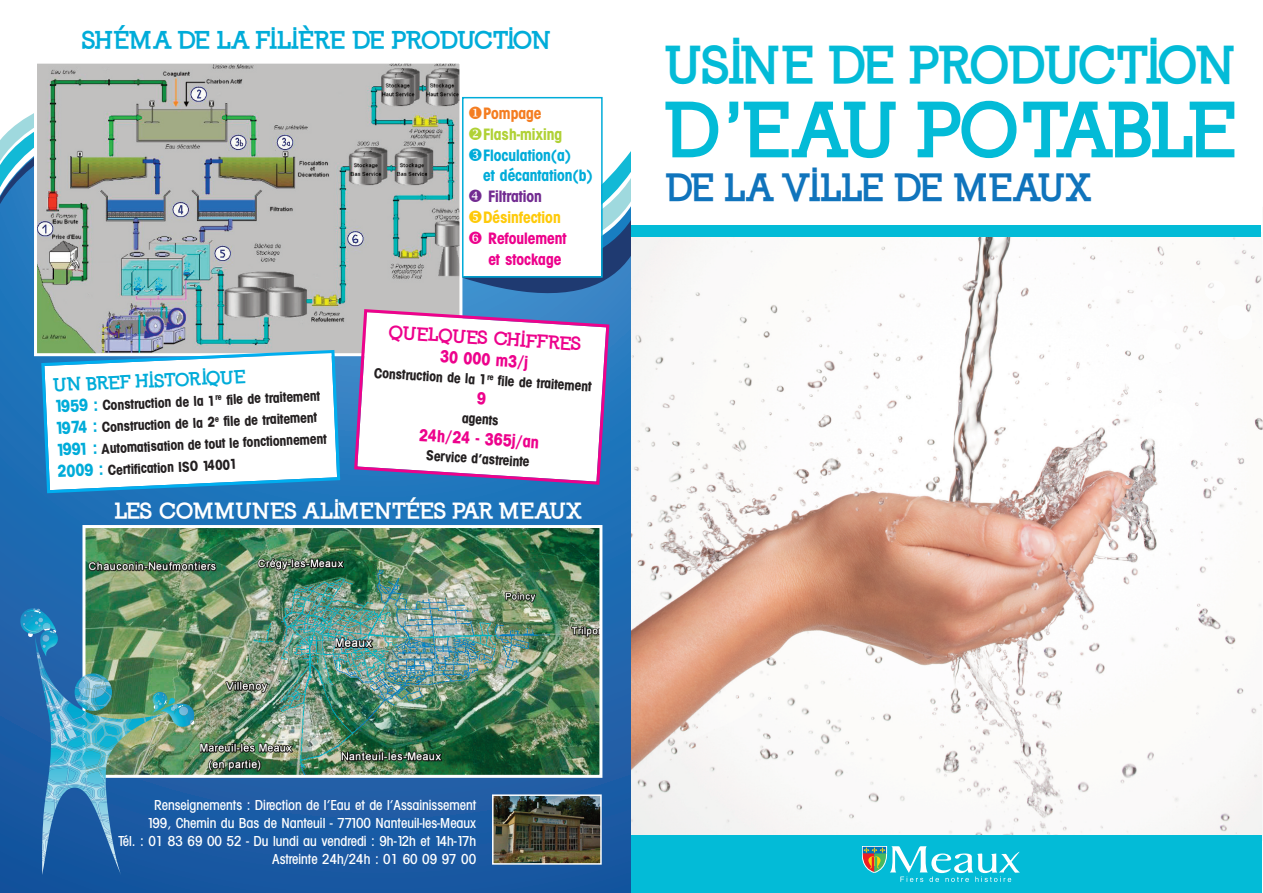
<style>
.page{position:relative;width:1263px;height:893px;background:#fff}
.page>*{position:absolute;margin:0;border:0;box-sizing:border-box;transform-origin:0 0}
.t1{font:900 75px "Nilland";letter-spacing:-.05em;color:#03bbd7}
.t2{font:900 51.15px "Nilland";letter-spacing:-.05em;color:#03bbd7;scale:.96 1}
.t3{font:900 37.5px "Nilland";color:#1074bc;scale:.96 1}
.t4{font:900 24px "Nilland";letter-spacing:-.03em;color:#00acd9}
.t5{font:900 21.75px "Nilland";color:#fff}
.t6{font:18px "Avant Garde G77";color:#ed028c}
.t7{font:900 18px "Nilland";color:#00acd9}
.t8{font:900 18px "Nilland";color:#ed028c}
.t9{font:17.1px/20.7px "Avant Garde G77";color:#00acd9}
.t10{font:17.1px/20.5px "Avant Garde G77";color:#ed028c}
.t11{font:17.1px "Avant Garde G77";color:#feca0a}
.t12{font:17.1px "Avant Garde G77";color:#722b91}
.t13{font:17.1px "Avant Garde G77";color:#f47d21}
.t14{font:15px/21.5px "Avant Garde G77";color:#231f20}
.t15{font:15px/18px "Avant Garde G57";color:#fff;text-align:right}
.s1{color:#b0d136}
.s2{font-size:18px;color:#00acd9}
</style>
<div class="page">
<svg style="left:0;top:286px;width:631px;height:607px;background:#1c64ac"></svg>
<svg style="left:0;top:96px;width:631px;height:190px;fill:#277cc0"></svg>
<svg style="left:0;top:96px;width:34px;height:68px"></svg>
<svg style="left:462px;top:172px;width:169px;height:152px;background:#407fb3"></svg>
<img style="left:86px;top:529px;width:512px;height:245px">
<div style="left:82px;top:525px;width:520px;height:253px;border:3px solid #fff"></div>
<img style="left:38px;top:65px;width:420px;height:287px">
<div style="left:34px;top:61px;width:428px;height:295px;border:3px solid #fff"></div>
<div style="left:463px;top:98px;width:138px;height:178px;background:#fff"></div>
<div style="left:462px;top:97px;width:141px;height:181px;border:2px solid #00acd9"></div>
<svg style="left:40px;top:348px;width:302px;height:147px"></svg>
<svg style="left:353px;top:307px;width:258px;height:179px;background:#5380bd"></svg>
<img style="left:631px;top:237px;width:631px;height:598px">
<img style="left:1143px;top:402px;width:50px;height:50px">
<img style="left:1125px;top:366px;width:29px;height:29px">
<img style="left:1082px;top:318px;width:14px;height:14px">
<img style="left:1167px;top:377px;width:14px;height:13px">
<img style="left:1146px;top:329px;width:35px;height:34px">
<img style="left:1133px;top:304px;width:21px;height:20px">
<svg style="left:1103px;top:271px;width:11px;height:10px"></svg>
<svg style="left:1162px;top:312px;width:10px;height:9px"></svg>
<img style="left:1153px;top:294px;width:14px;height:14px">
<img style="left:1101px;top:286px;width:14px;height:14px">
<img style="left:1217px;top:305px;width:35px;height:35px">
<img style="left:1205px;top:281px;width:20px;height:20px">
<svg style="left:1135px;top:271px;width:7px;height:6px"></svg>
<div style="left:631px;top:835px;width:631px;height:58px;background:#03bbd7"></div>
<div style="left:631px;top:225px;width:630px;height:12px;background:#03bbd7"></div>
<svg style="left:862px;top:846px;width:158px;height:36px"></svg>
<img style="left:20px;top:608px;width:175px;height:267px">
<img style="left:495px;top:797px;width:104px;height:65px">
<div style="left:492px;top:794px;width:110px;height:71px;border:2px solid #fff"></div>
<svg style="left:357px;top:312px;width:249px;height:170px"></svg>
<h3 class="t4" style="left:82px;top:25px;width:471px">SHÉMA DE LA FILIÈRE DE PRODUCTION</h3>
<p class="t13" style="left:468px;top:103px;width:75px">◆Pompage</p>
<p class="t9" style="left:483px;top:123px;width:111px;text-indent:-15px"><span class="s1">❖Flash-mixing<br></span>Floculation(a)<br>et décantation(b)</p>
<p class="t12" style="left:488px;top:186px;width:55px">Filtration</p>
<p class="t11" style="left:483px;top:207px;width:79px">Désinfection</p>
<p class="t10" style="left:488px;top:228px;width:80px">Refoulement et stockage</p>
<p class="t8" style="left:390px;top:320px;width:195px;rotate:4deg">QUELQUES CHIFFRES</p>
<p class="t6" style="left:441px;top:345px;width:90px;rotate:4deg">30 000 m3/j</p>
<p class="t14" style="left:375px;top:361px;width:219px;rotate:4deg">Construction de la 1<sup>re</sup> file de traitement</p>
<p class="t14" style="left:463px;top:407px;width:38px;rotate:4deg">agents</p>
<p class="t6" style="left:420px;top:423px;width:121px;rotate:4deg">24h/24 - 365j/an</p>
<p class="t14" style="left:427px;top:444px;width:105px;rotate:4deg">Service d’astreinte</p>
<h3 class="t5" style="left:116px;top:497px;width:468px">LES COMMUNES ALIMENTÉES PAR MEAUX</h3>
<p class="t7" style="left:53px;top:374px;width:195px;rotate:-3deg">UN BREF HISTORIQUE</p>
<p class="t14" style="left:54px;top:398px;width:272px;rotate:-3deg"><span class="s2">1959 :</span> Construction de la 1<sup>re</sup> file de traitement <span class="s2">1974 :</span> Construction de la 2<sup>e</sup> file de traitement <span class="s2">1991 :</span> Automatisation de tout le fonctionnement <span class="s2">2009 :</span> Certification ISO 14001</p>
<h2 class="t2" style="left:667px;top:32px;width:595px">USINE DE PRODUCTION</h2>
<h1 class="t1" style="left:667px;top:82px;width:575px">D’EAU POTABLE</h1>
<h3 class="t3" style="left:667px;top:164px;width:445px">DE LA VILLE DE MEAUX</h3>
<p class="t15" style="left:118px;top:795px;width:359px">Renseignements : Direction de l’Eau et de l’Assainissement<br>199, Chemin du Bas de Nanteuil - 77100 Nanteuil-les-Meaux<br>Tél. : 01 83 69 00 52 - Du lundi au vendredi : 9h-12h et 14h-17h Astreinte 24h/24h : 01 60 09 97 00</p>
</div>
